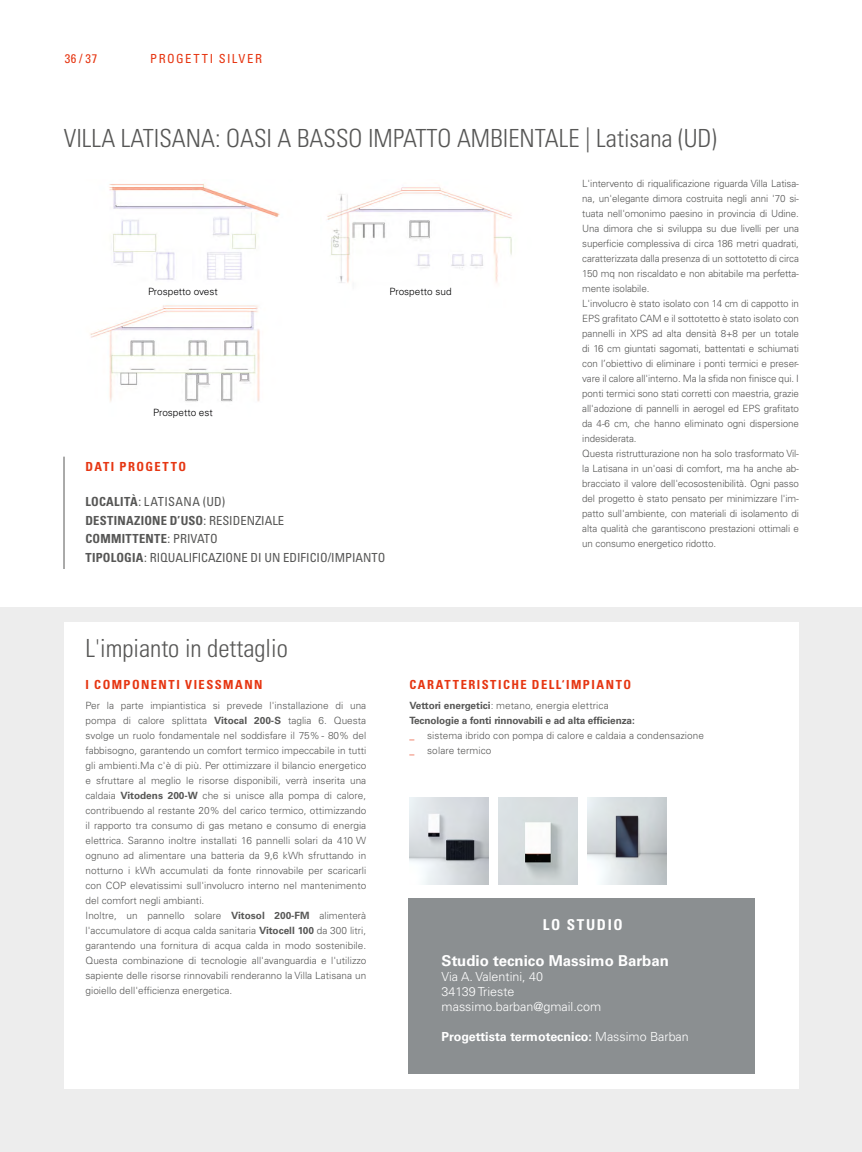
<style>
.page{position:relative;width:862px;height:1152px;background:#fff}
.page>*{position:absolute;margin:0;border:0;box-sizing:border-box;transform-origin:0 0}
.t1{font:25px "Univers LTCYR 47 Light Cond";color:#575756}
.t2{font:700 15px "Univers LTCYR 65";color:#fff}
.t3{font:15px "Univers LTCYR 67 Bold Cond";letter-spacing:.11em;color:#fff}
.t4{font:12.5px "Univers LTCYR 67 Bold Cond";letter-spacing:.12em;color:#e63612}
.t5{font:300 12.5px/15px "Univers LTCYR 45";color:#fff}
.t6{font:12.5px/18.8px "Univers LTCYR 67 Bold Cond";letter-spacing:.02em;color:#575756}
.t7{font:condensed 12.5px "Univers LTCYR 57";color:#575756}
.t8{font:700 12.5px "Univers LTCYR 65";color:#fff}
.t9{font:condensed 12.5px "Univers LTCYR 57";letter-spacing:.035em;color:#575756}
.t10{font:condensed 12.5px "Univers LTCYR 57";letter-spacing:.12em;color:#e63612}
.t11{font:300 10px/15px "Univers LTCYR 45";letter-spacing:-.01em;color:#575756}
.t12{font:300 10px "Univers LTCYR 45";letter-spacing:.01em;color:#575756}
.t13{font:700 10px "Univers LTCYR 65";letter-spacing:-.01em;color:#575756}
.t14{font:300 10px "Univers LTCYR 45";color:#020203}
.t15{font:300 10px "Univers LTCYR 45";color:#e63612}
.s1{font-family:"Univers LTCYR 67 Bold Cond";font-stretch:normal}
.s2{font-family:"Univers LTCYR 57";font-stretch:condensed}
.s3{font-family:"Univers LTCYR 65";font-weight:700}
.s4{font-family:"Univers LTCYR 45";font-weight:300}
</style>
<div class="page">
<div style="left:0;top:608px;width:861px;height:544px;background:#ededed"></div>
<div style="left:64px;top:622px;width:733px;height:466px;background:#fff"></div>
<img style="left:90px;top:183px;width:422px;height:219px">
<hr style="left:64px;top:456px;width:1px;height:113px;background:#575756">
<div style="left:408px;top:897px;width:346px;height:176px;background:#8b8f91"></div>
<img style="left:409px;top:798px;width:79px;height:86px">
<img style="left:587px;top:798px;width:78px;height:86px">
<img style="left:498px;top:798px;width:79px;height:86px">
<p class="t10" style="left:65px;top:50px;width:34px">36 / 37</p>
<p class="t10" style="left:150px;top:50px;width:113px">PROGETTI SILVER</p>
<h1 class="t1" style="left:64px;top:121px;width:654px">VILLA LATISANA: OASI A BASSO IMPATTO AMBIENTALE | Latisana (UD)</h1>
<p class="t11" style="left:582px;top:176px;width:218px">L'intervento di riqualificazione riguarda Villa Latisa&shy;na, un'elegante dimora costruita negli anni '70 si&shy;tuata nell'omonimo paesino in provincia di Udine.<br>Una dimora che si sviluppa su due livelli per una superficie complessiva di circa 186 metri quadrati, caratterizzata dalla presenza di un sottotetto di circa 150 mq non riscaldato e non abitabile ma perfetta&shy;mente isolabile.<br>L'involucro è stato isolato con 14 cm di cappotto in EPS grafitato CAM e il sottotetto è stato isolato con pannelli in XPS ad alta densità 8+8 per un totale di 16 cm giuntati sagomati, battentati e schiumati con l’obiettivo di eliminare i ponti termici e preser&shy;vare il calore all'interno. Ma la sfida non finisce qui. I ponti termici sono stati corretti con maestria, grazie all'adozione di pannelli in aerogel ed EPS grafitato da 4-6 cm, che hanno eliminato ogni dispersione indesiderata.<br>Questa ristrutturazione non ha solo trasformato Vil&shy;la Latisana in un'oasi di comfort, ma ha anche ab&shy;bracciato il valore dell'ecosostenibilità. Ogni passo del progetto è stato pensato per minimizzare l'im&shy;patto sull'ambiente, con materiali di isolamento di alta qualità che garantiscono prestazioni ottimali e un consumo energetico ridotto.</p>
<p class="t14" style="left:148px;top:284px;width:71px">Prospetto ovest</p>
<p class="t14" style="left:389px;top:284px;width:64px">Prospetto sud</p>
<p class="t14" style="left:153px;top:406px;width:61px">Prospetto est</p>
<p class="t4" style="left:85px;top:459px;width:102px">DATI PROGETTO</p>
<p class="t9" style="left:85px;top:493px;width:141px"><span class="s1">LOCALITÀ</span>: LATISANA (UD)</p>
<p class="t6" style="left:85px;top:510px;width:200px">DESTINAZIONE D’USO<span class="s2">: RESIDENZIALE<br></span>COMMITTENTE<span class="s2">: PRIVATO</span></p>
<p class="t7" style="left:85px;top:550px;width:301px"><span class="s1">TIPOLOGIA</span>: RIQUALIFICAZIONE DI UN EDIFICIO/IMPIANTO</p>
<h1 class="t1" style="left:85px;top:631px;width:204px">L'impianto in dettaglio</h1>
<p class="t4" style="left:85px;top:676px;width:178px">I COMPONENTI VIESSMANN</p>
<p class="t11" style="left:85px;top:697px;width:282px">Per la parte impiantistica si prevede l'installazione di una pompa di calore splittata <span class="s3">Vitocal 200-S</span> taglia 6. Questa svolge un ruolo fondamentale nel soddisfare il 75% - 80% del fabbisogno, garantendo un comfort termico impeccabile in tutti gli ambienti.Ma c'è di più. Per ottimizzare il bilancio energetico e sfruttare al meglio le risorse disponibili, verrà inserita una caldaia <span class="s3">Vitodens 200-W</span> che si unisce alla pompa di calore, contribuendo al restante 20% del carico termico, ottimizzando il rapporto tra consumo di gas metano e consumo di energia elettrica. Saranno inoltre installati 16 pannelli solari da 410 W ognuno ad alimentare una batteria da 9,6 kWh sfruttando in notturno i kWh accumulati da fonte rinnovabile per scaricarli con COP elevatissimi sull'involucro interno nel mantenimento del comfort negli ambianti.<br>Inoltre, un pannello solare <span class="s3">Vitosol 200-FM</span> alimenterà l'accumulatore di acqua calda sanitaria <span class="s3">Vitocell 100</span> da 300 litri, garantendo una fornitura di acqua calda in modo sostenibile.<br>Questa combinazione di tecnologie all'avanguardia e l'utilizzo sapiente delle risorse rinnovabili renderanno la Villa Latisana un gioiello dell'efficienza energetica.</p>
<p class="t4" style="left:409px;top:676px;width:223px">CARATTERISTICHE DELL‘IMPIANTO</p>
<p class="t12" style="left:409px;top:698px;width:201px"><span class="s3">Vettori energetici</span>: metano, energia elettrica</p>
<p class="t13" style="left:409px;top:713px;width:227px">Tecnologie a fonti rinnovabili e ad alta efficienza:</p>
<p class="t15" style="left:409px;top:728px;width:6px">_</p>
<p class="t12" style="left:427px;top:728px;width:278px">sistema ibrido con pompa di calore e caldaia a condensazione</p>
<p class="t15" style="left:409px;top:743px;width:6px">_</p>
<p class="t12" style="left:427px;top:743px;width:66px">solare termico</p>
<h2 class="t3" style="left:542px;top:915px;width:81px">LO STUDIO</h2>
<h2 class="t2" style="left:441px;top:950px;width:229px">Studio tecnico Massimo Barban</h2>
<p class="t5" style="left:441px;top:968px;width:161px">Via A. Valentini, 40<br>34139 Trieste massimo.barban@gmail.com</p>
<p class="t8" style="left:441px;top:1027px;width:248px">Progettista termotecnico: <span class="s4">Massimo Barban</span></p>
</div>
